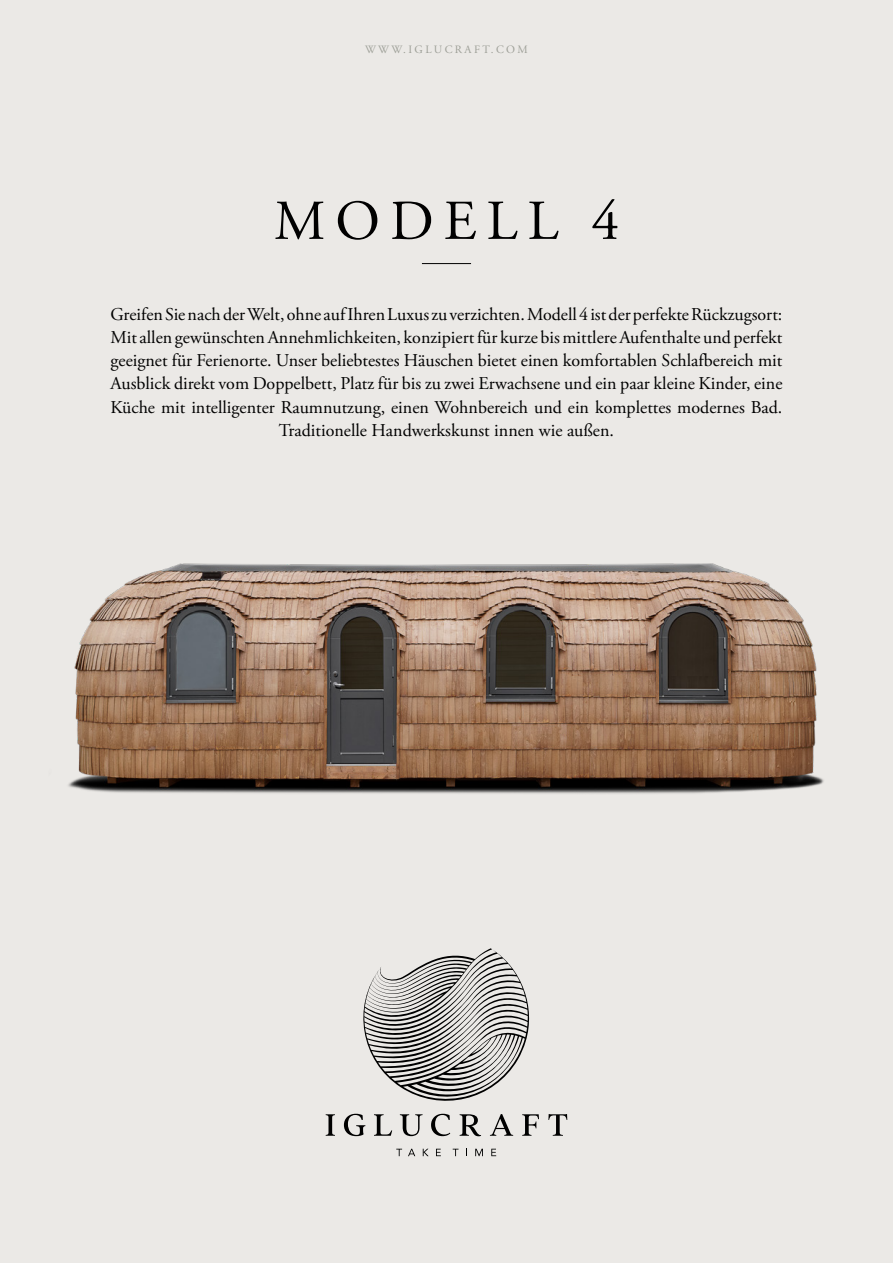
<style>
.page{position:relative;width:893px;height:1263px;background:#ebe9e6}
.page>*{position:absolute;margin:0;border:0;box-sizing:border-box;transform-origin:0 0}
.t1{font:56.25px "Adobe Garamond Pro";letter-spacing:.175em;color:#000}
.t2{font:18px/23.2px "Adobe Garamond Pro";color:#000;text-align:center}
.t3{font:11.25px "Adobe Garamond Pro";letter-spacing:.215em;color:#9d9f97}
</style>
<div class="page">
<hr style="left:422px;top:263px;width:49px;height:1px;background:#000">
<svg style="left:326px;top:1114px;width:9px;height:22px"></svg>
<svg style="left:548px;top:1114px;width:19px;height:22px"></svg>
<svg style="left:344px;top:948px;width:195px;height:188px"></svg>
<svg style="left:396px;top:1149px;width:6px;height:7px"></svg>
<svg style="left:408px;top:1149px;width:7px;height:7px"></svg>
<svg style="left:423px;top:1149px;width:6px;height:7px"></svg>
<svg style="left:436px;top:1149px;width:5px;height:7px"></svg>
<svg style="left:453px;top:1149px;width:5px;height:7px"></svg>
<svg style="left:475px;top:1149px;width:8px;height:7px"></svg>
<svg style="left:491px;top:1149px;width:5px;height:7px"></svg>
<img style="left:68px;top:563px;width:756px;height:231px">
<p class="t3" style="left:365px;top:42px;width:164px">WWW.IGLUCRAFT.COM</p>
<h1 class="t1" style="left:274px;top:187px;width:347px">MODELL 4</h1>
<p class="t2" style="left:111px;top:303px;width:673px">Greifen Sie nach der Welt, ohne auf Ihren Luxus zu verzichten. Modell 4 ist der perfekte Rückzugsort:<br>Mit allen gewünschten Annehmlichkeiten, konzipiert für kurze bis mittlere Aufenthalte und perfekt geeignet für Ferienorte. Unser beliebtestes Häuschen bietet einen komfortablen Schlafbereich mit Ausblick direkt vom Doppelbett, Platz für bis zu zwei Erwachsene und ein paar kleine Kinder, eine Küche mit intelligenter Raumnutzung, einen Wohnbereich und ein komplettes modernes Bad.<br>Traditionelle Handwerkskunst innen wie außen.</p>
</div>
